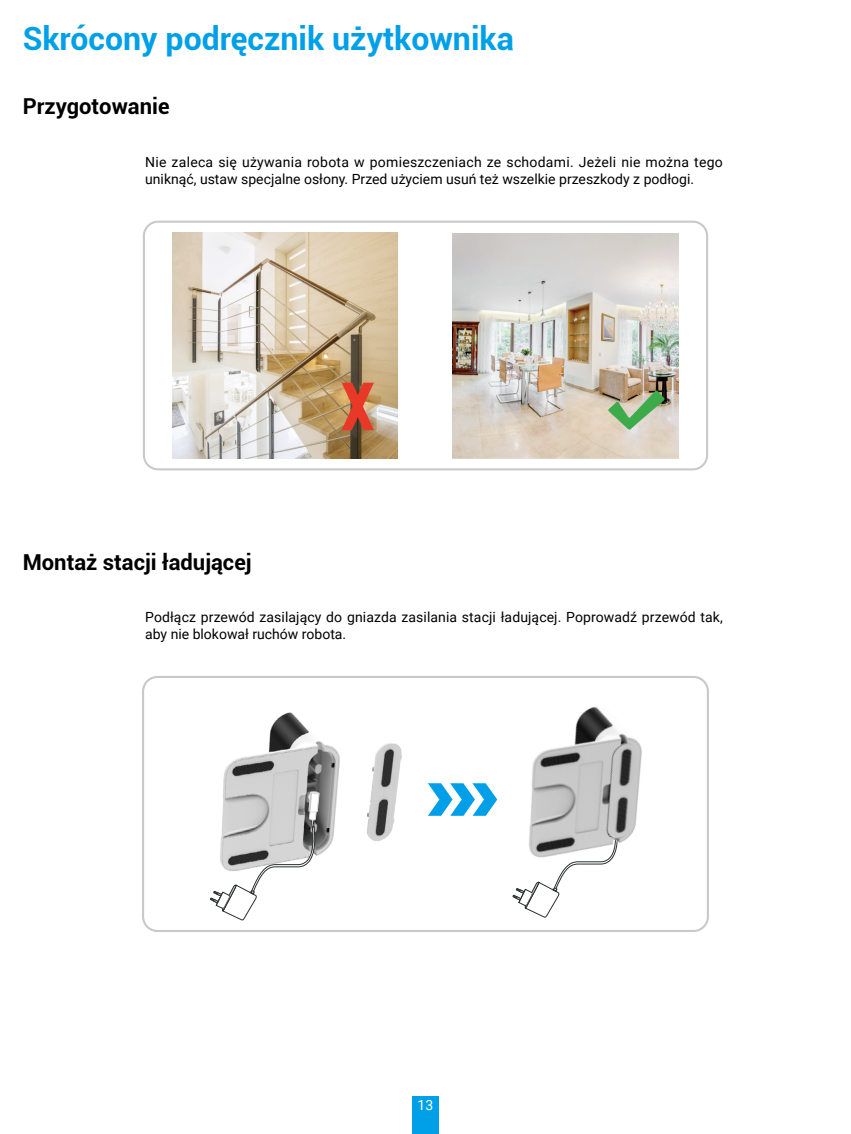
<style>
.page{position:relative;width:851px;height:1134px;background:#fff}
.page>*{position:absolute;margin:0;border:0;box-sizing:border-box;transform-origin:0 0}
.Head1{font:700 32px "Roboto";color:#00a0e9}
.Head2{font:700 22px "Roboto";color:#000}
.t1{font:14px/16.8px "Roboto";letter-spacing:.005em;color:#000}
.t2{font:14px "Roboto";color:#fff}
</style>
<div class="page">
<div style="left:412px;top:1096px;width:27px;height:38px;background:#00a0e9"></div>
<img style="left:173px;top:233px;width:225px;height:225px">
<svg style="left:341px;top:383px;width:33px;height:47px"></svg>
<img style="left:452px;top:233px;width:226px;height:225px">
<svg style="left:608px;top:390px;width:56px;height:40px"></svg>
<div style="left:143px;top:221px;width:565px;height:249px;border:2px solid #c8c9ca;border-radius:14px"></div>
<img style="left:209px;top:712px;width:131px;height:188px">
<img style="left:367px;top:743px;width:35px;height:98px">
<div style="left:142px;top:676px;width:566px;height:256px;border:2px solid #c8c9ca;border-radius:14px"></div>
<svg style="left:428px;top:783px;width:66px;height:33px"></svg>
<svg style="left:210px;top:792px;width:109px;height:128px"></svg>
<svg style="left:512px;top:894px;width:48px;height:23px"></svg>
<img style="left:494px;top:706px;width:148px;height:188px">
<p class="Head1" style="left:23px;top:16px;width:492px">Skrócony podręcznik użytkownika</p>
<p class="Head2" style="left:23px;top:91px;width:148px">Przygotowanie</p>
<p class="t1" style="left:145px;top:153px;width:579px">Nie zaleca się używania robota w pomieszczeniach ze schodami. Jeżeli nie można tego uniknąć, ustaw specjalne osłony. Przed użyciem usuń też wszelkie przeszkody z podłogi.</p>
<p class="Head2" style="left:23px;top:546px;width:230px">Montaż stacji ładującej</p>
<p class="t1" style="left:145px;top:608px;width:579px">Podłącz przewód zasilający do gniazda zasilania stacji ładującej. Poprowadź przewód tak, aby nie blokował ruchów robota.</p>
<p class="t2" style="left:417px;top:1095px;width:17px">13</p>
</div>
